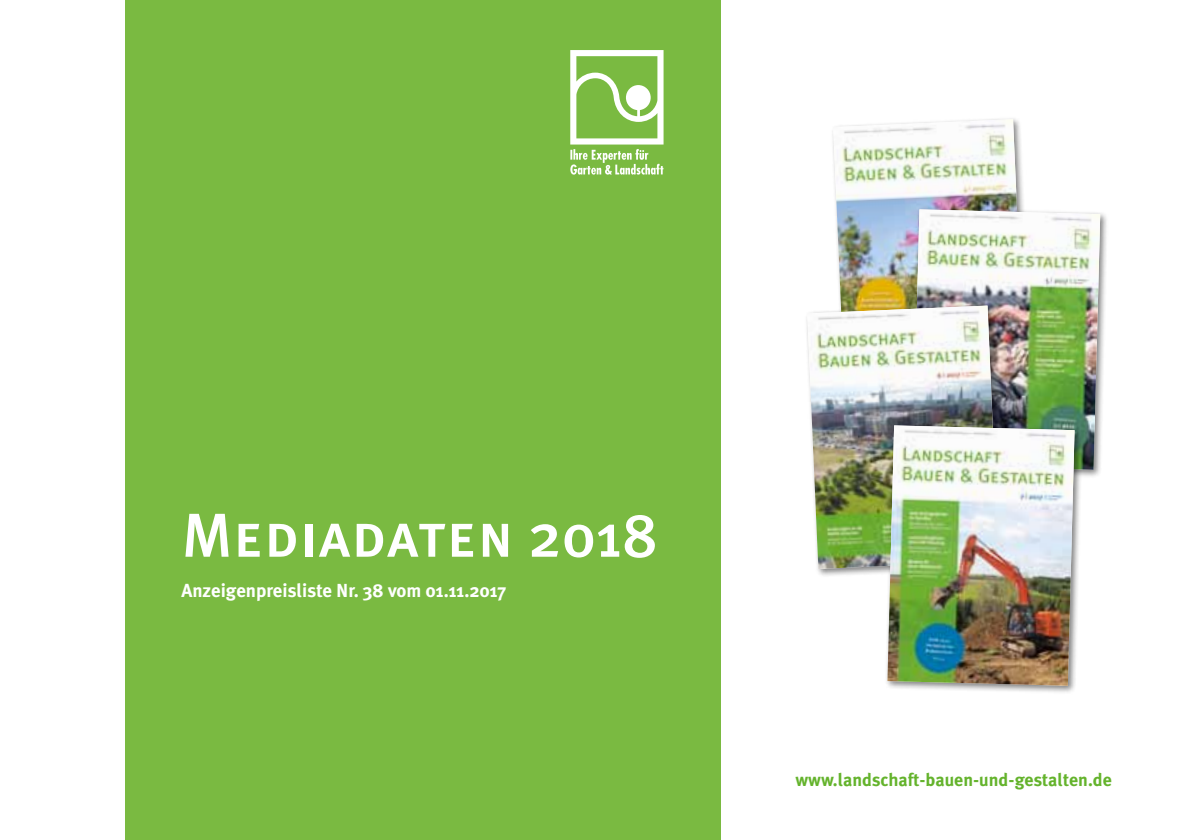
<style>
.page{position:relative;width:1191px;height:840px;background:#fff}
.page>*{position:absolute;margin:0;border:0;box-sizing:border-box;transform-origin:0 0}
.t1{font:62px "Meta Plus Medium Caps";letter-spacing:.01em;color:#fff}
.t2{font:700 18.8px "Meta Plus";color:#fff}
.t3{font:700 18px "Meta Plus";color:#64b32c}
.s1{font-family:"Meta Plus";font-weight:500}
</style>
<div class="page">
<div style="left:125px;top:0;width:595px;height:839px;background:#7aba41"></div>
<img style="left:833px;top:119px;width:191px;height:183px">
<div style="left:909px;top:206px;width:199px;height:272px;background:#000;opacity:.5"></div>
<img style="left:912px;top:209px;width:188px;height:260px">
<div style="left:803px;top:302px;width:204px;height:275px;background:#000;opacity:.5"></div>
<img style="left:807px;top:305px;width:191px;height:263px">
<div style="left:884px;top:422px;width:199px;height:272px;background:#000;opacity:.5"></div>
<img style="left:887px;top:425px;width:187px;height:260px">
<svg style="left:570px;top:50px;width:93px;height:124px"></svg>
<h1 class="t1" style="left:181px;top:499px;width:478px">Mediadaten <span class="s1">2018</span></h1>
<p class="t2" style="left:181px;top:579px;width:326px">Anzeigenpreisliste Nr. 38 vom 01.11.2017</p>
<p class="t3" style="left:795px;top:768px;width:318px">www.landschaft-bauen-und-gestalten.de</p>
</div>
